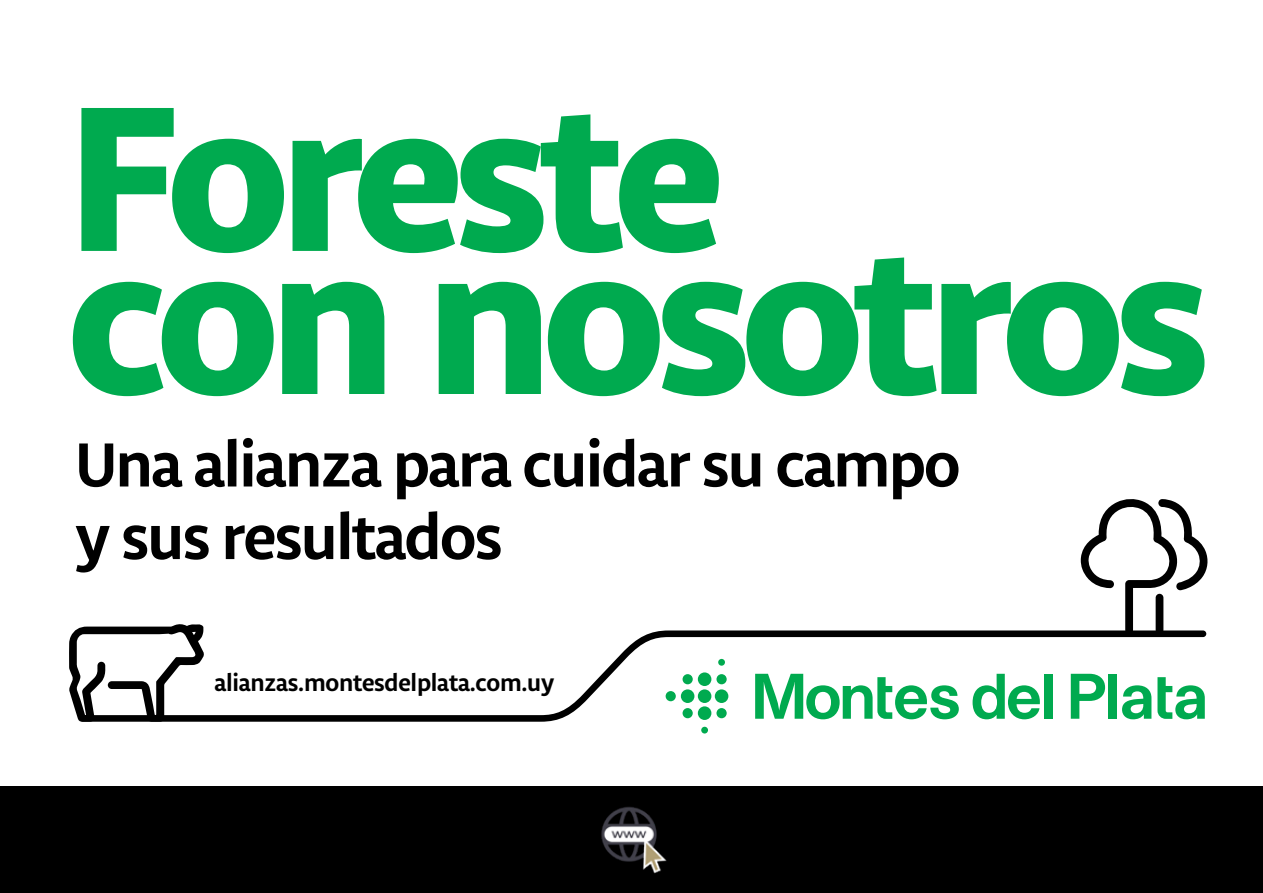
<style>
.page{position:relative;width:1263px;height:893px;background:#fff}
.page>*{position:absolute;margin:0;border:0;box-sizing:border-box;transform-origin:0 0}
.t1{font:800 220.05px "Libertad";letter-spacing:-.035em;color:#00aa4f}
.t2{font:700 66.15px/72.6px "Libertad";letter-spacing:-.025em;color:#000}
.t3{font:700 25.2px "Libertad";letter-spacing:-.01em;color:#000}
</style>
<div class="page">
<svg style="left:204px;top:630px;width:1002px;height:92px"></svg>
<div style="left:698px;top:672px;width:13px;height:14px;background:#00aa4f;border-radius:50%"></div>
<div style="left:681px;top:689px;width:13px;height:14px;background:#00aa4f;border-radius:50%"></div>
<div style="left:715px;top:689px;width:13px;height:14px;background:#00aa4f;border-radius:50%"></div>
<div style="left:698px;top:689px;width:13px;height:14px;background:#00aa4f;border-radius:50%"></div>
<div style="left:682px;top:708px;width:11px;height:10px;background:#00aa4f;border-radius:50%"></div>
<div style="left:682px;top:674px;width:11px;height:10px;background:#00aa4f;border-radius:50%"></div>
<div style="left:666px;top:691px;width:10px;height:10px;background:#00aa4f;border-radius:50%"></div>
<div style="left:716px;top:674px;width:11px;height:10px;background:#00aa4f;border-radius:50%"></div>
<div style="left:718px;top:659px;width:7px;height:7px;background:#00aa4f;border-radius:50%"></div>
<div style="left:716px;top:708px;width:11px;height:10px;background:#00aa4f;border-radius:50%"></div>
<div style="left:698px;top:706px;width:13px;height:14px;background:#00aa4f;border-radius:50%"></div>
<div style="left:701px;top:727px;width:7px;height:6px;background:#00aa4f;border-radius:50%"></div>
<svg style="left:972px;top:674px;width:68px;height:45px"></svg>
<div style="left:1044px;top:674px;width:8px;height:45px;background:#00aa4f"></div>
<svg style="left:1071px;top:674px;width:34px;height:45px"></svg>
<div style="left:1108px;top:674px;width:8px;height:45px;background:#00aa4f"></div>
<svg style="left:1122px;top:685px;width:29px;height:34px"></svg>
<svg style="left:1157px;top:677px;width:48px;height:42px"></svg>
<svg style="left:755px;top:674px;width:204px;height:45px"></svg>
<svg style="left:1080px;top:499px;width:128px;height:135px"></svg>
<svg style="left:69px;top:624px;width:135px;height:98px"></svg>
<div style="left:0;top:787px;width:1263px;height:106px;background:#000"></div>
<img style="left:601px;top:806px;width:66px;height:68px">
<h1 class="t1" style="left:69px;top:21px;width:655px">Foreste</h1>
<h1 class="t1" style="left:69px;top:164px;width:1142px">con nosotros</h1>
<p class="t2" style="left:75px;top:426px;width:886px">Una alianza para cuidar su campo y sus resultados</p>
<p class="t3" style="left:214px;top:666px;width:341px">alianzas.montesdelplata.com.uy</p>
</div>
